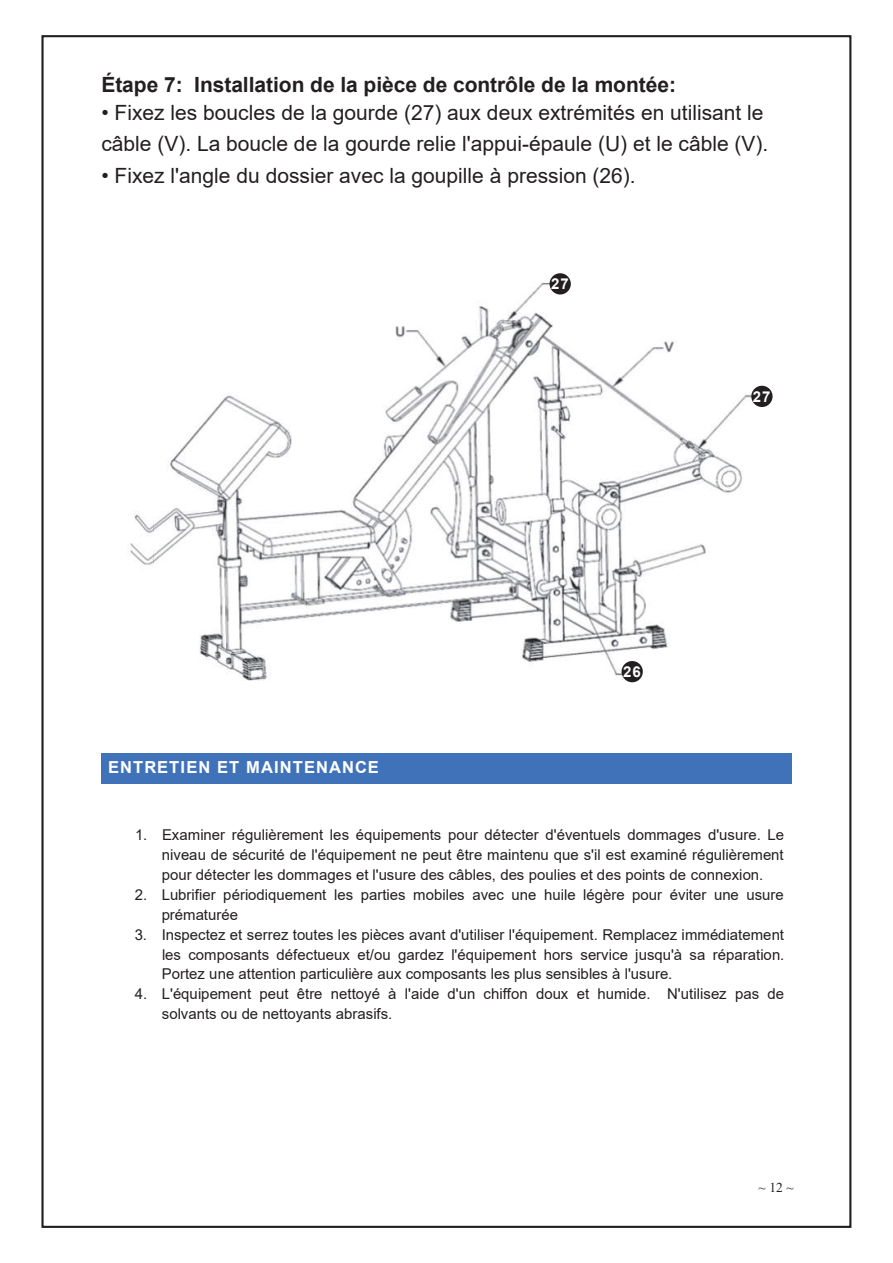
<style>
.page{position:relative;width:893px;height:1263px;background:#fff}
.page>*{position:absolute;margin:0;border:0;box-sizing:border-box;transform-origin:0 0}
.t1{font:21px/31.5px "Arial";color:#231f20}
.t2{font:700 21px "Arial";color:#231f20}
.t3{font:700 16.5px "Arial";letter-spacing:.06em;color:#fff}
.t4{font:15px/20px "Arial";color:#231f20;text-align:justify}
.t5{font:700 15px "Arial";color:#fff}
.t6{font:13.5px "Times New Roman";color:#231f20}
</style>
<div class="page">
<img style="left:130px;top:273px;width:641px;height:410px">
<div style="left:622px;top:661px;width:21px;height:21px;background:#231f20;border-radius:50%"></div>
<div style="left:550px;top:273px;width:21px;height:21px;background:#231f20;border-radius:50%"></div>
<div style="left:751px;top:386px;width:22px;height:21px;background:#231f20;border-radius:50%"></div>
<div style="left:106px;top:758px;width:681px;height:21px;background:#4072b9"></div>
<svg style="left:101px;top:753px;width:5px;height:5px"></svg>
<div style="left:106px;top:753px;width:681px;height:5px;background:#4072b9"></div>
<svg style="left:787px;top:753px;width:5px;height:5px"></svg>
<svg style="left:101px;top:779px;width:5px;height:5px"></svg>
<div style="left:106px;top:779px;width:681px;height:5px;background:#4072b9"></div>
<svg style="left:787px;top:779px;width:5px;height:5px"></svg>
<div style="left:101px;top:758px;width:5px;height:21px;background:#4072b9"></div>
<div style="left:787px;top:758px;width:5px;height:21px;background:#4072b9"></div>
<h1 class="t2" style="left:101px;top:70px;width:576px">Étape 7: Installation de la pièce de contrôle de la montée:</h1>
<h1 class="t1" style="left:101px;top:96px;width:669px">• Fixez les boucles de la gourde (27) aux deux extrémités en utilisant le câble (V). La boucle de la gourde relie l'appui-épaule (U) et le câble (V).</h1>
<h1 class="t1" style="left:101px;top:159px;width:536px">• Fixez l'angle du dossier avec la goupille à pression (26).</h1>
<p class="t3" style="left:108px;top:756px;width:272px">ENTRETIEN ET MAINTENANCE</p>
<p class="t5" style="left:551px;top:273px;width:19px">27</p>
<p class="t5" style="left:623px;top:661px;width:19px">26</p>
<p class="t5" style="left:753px;top:386px;width:19px">27</p>
<p class="t4" style="left:162px;top:825px;width:624px;text-indent:-27px">1. Examiner régulièrement les équipements pour détecter d'éventuels dommages d'usure. Le niveau de sécurité de l'équipement ne peut être maintenu que s'il est examiné régulièrement pour détecter les dommages et l'usure des câbles, des poulies et des points de connexion.</p>
<p class="t4" style="left:162px;top:885px;width:624px;text-indent:-27px">2. Lubrifier périodiquement les parties mobiles avec une huile légère pour éviter une usure prématurée</p>
<p class="t4" style="left:162px;top:924px;width:624px;text-indent:-27px">3. Inspectez et serrez toutes les pièces avant d'utiliser l'équipement. Remplacez immédiatement les composants défectueux et/ou gardez l'équipement hors service jusqu'à sa réparation.<br>Portez une attention particulière aux composants les plus sensibles à l'usure.</p>
<p class="t4" style="left:162px;top:984px;width:624px;text-indent:-27px">4. L'équipement peut être nettoyé à l'aide d'un chiffon doux et humide. N'utilisez pas de solvants ou de nettoyants abrasifs.</p>
<p class="t6" style="left:759px;top:1177px;width:37px">~12~</p>
</div>
